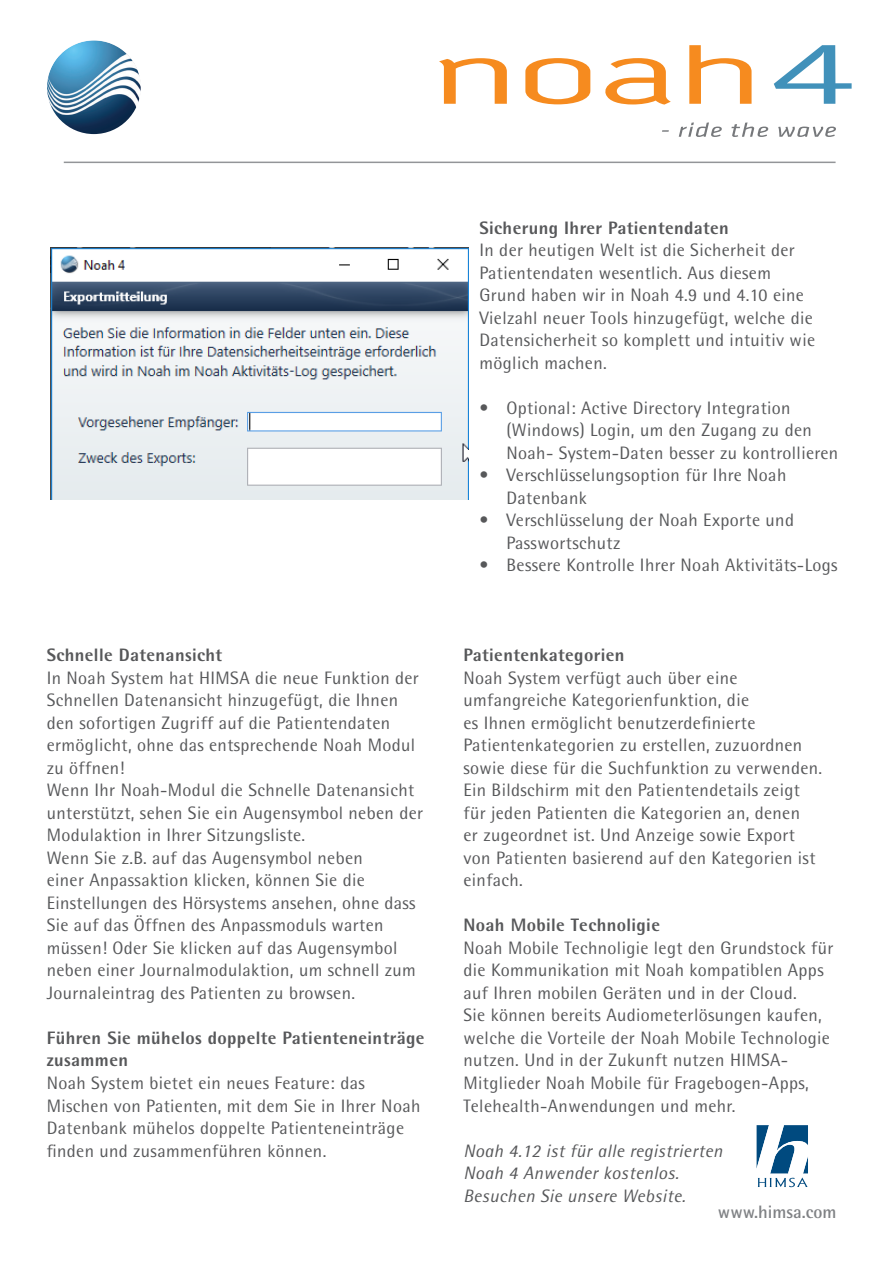
<style>
.page{position:relative;width:893px;height:1263px;background:#fff}
.page>*{position:absolute;margin:0;border:0;box-sizing:border-box;transform-origin:0 0}
.t1{font:18px/22.5px "Rotis Semi Sans";letter-spacing:.02em;color:#57585a}
.t2{font:800 18px/22.5px "Rotis Semi Sans";letter-spacing:.02em;color:#57585a}
.t3{font:italic 18px/22.5px "Rotis Semi Sans";letter-spacing:.02em;color:#57585a}
.t4{font:700 18px "Rotis Semi Sans";color:#808285}
</style>
<div class="page">
<svg style="left:439px;top:58px;width:68px;height:46px"></svg>
<svg style="left:525px;top:58px;width:65px;height:46px"></svg>
<svg style="left:605px;top:58px;width:66px;height:47px"></svg>
<svg style="left:689px;top:45px;width:62px;height:59px"></svg>
<svg style="left:774px;top:45px;width:78px;height:59px"></svg>
<svg style="left:662px;top:130px;width:7px;height:2px"></svg>
<svg style="left:679px;top:122px;width:43px;height:15px"></svg>
<svg style="left:731px;top:122px;width:37px;height:15px"></svg>
<svg style="left:778px;top:127px;width:58px;height:10px"></svg>
<img style="left:47px;top:40px;width:94px;height:94px;border-radius:47px">
<hr style="left:64px;top:162px;width:772px;height:1px;background:#939598">
<svg style="left:757px;top:1125px;width:51px;height:62px"></svg>
<img style="left:50px;top:248px;width:418px;height:252px">
<p class="t2" style="left:47px;top:644px;width:177px">Schnelle Datenansicht</p>
<p class="t1" style="left:47px;top:666px;width:374px">In Noah System hat HIMSA die neue Funktion der Schnellen Datenansicht hinzugefügt, die Ihnen den sofortigen Zugriff auf die Patientendaten ermöglicht, ohne das entsprechende Noah Modul zu öffnen!</p>
<p class="t1" style="left:47px;top:779px;width:378px">Wenn Ihr Noah-Modul die Schnelle Datenansicht unterstützt, sehen Sie ein Augensymbol neben der<br>Modulaktion in Ihrer Sitzungsliste.</p>
<p class="t1" style="left:47px;top:846px;width:371px">Wenn Sie z.B. auf das Augensymbol neben<br>einer Anpassaktion klicken, können Sie die Einstellungen des Hörsystems ansehen, ohne dass Sie auf das Öffnen des Anpassmoduls warten müssen! Oder Sie klicken auf das Augensymbol neben einer Journalmodulaktion, um schnell zum Journaleintrag des Patienten zu browsen.</p>
<p class="t2" style="left:47px;top:1026px;width:379px">Führen Sie mühelos doppelte Patienteneinträge zusammen</p>
<p class="t1" style="left:47px;top:1071px;width:375px">Noah System bietet ein neues Feature: das Mischen von Patienten, mit dem Sie in Ihrer Noah Datenbank mühelos doppelte Patienteneinträge finden und zusammenführen können.</p>
<p class="t2" style="left:479px;top:216px;width:251px">Sicherung Ihrer Patientendaten</p>
<p class="t1" style="left:479px;top:239px;width:337px">In der heutigen Welt ist die Sicherheit der Patientendaten wesentlich. Aus diesem Grund haben wir in Noah 4.9 und 4.10 eine Vielzahl neuer Tools hinzugefügt, welche die Datensicherheit so komplett und intuitiv wie möglich machen.</p>
<p class="t1" style="left:506px;top:396px;width:333px;text-indent:-27px">• Optional: Active Directory Integration (Windows) Login, um den Zugang zu den<br>Noah- System-Daten besser zu kontrollieren</p>
<p class="t1" style="left:506px;top:464px;width:281px;text-indent:-27px">• Verschlüsselungsoption für Ihre Noah<br>Datenbank</p>
<p class="t1" style="left:506px;top:509px;width:289px;text-indent:-27px">• Verschlüsselung der Noah Exporte und<br>Passwortschutz</p>
<p class="t1" style="left:479px;top:554px;width:359px">• Bessere Kontrolle Ihrer Noah Aktivitäts-Logs</p>
<p class="t2" style="left:463px;top:644px;width:163px">Patientenkategorien</p>
<p class="t1" style="left:463px;top:666px;width:360px">Noah System verfügt auch über eine umfangreiche Kategorienfunktion, die<br>es Ihnen ermöglicht benutzerdefinierte Patientenkategorien zu erstellen, zuzuordnen sowie diese für die Suchfunktion zu verwenden.</p>
<p class="t1" style="left:463px;top:779px;width:353px">Ein Bildschirm mit den Patientendetails zeigt für jeden Patienten die Kategorien an, denen er zugeordnet ist. Und Anzeige sowie Export von Patienten basierend auf den Kategorien ist einfach.</p>
<p class="t2" style="left:463px;top:914px;width:198px">Noah Mobile Technoligie</p>
<p class="t1" style="left:463px;top:936px;width:371px">Noah Mobile Technoligie legt den Grundstock für die Kommunikation mit Noah kompatiblen Apps auf Ihren mobilen Geräten und in der Cloud.</p>
<p class="t1" style="left:463px;top:1004px;width:368px">Sie können bereits Audiometerlösungen kaufen, welche die Vorteile der Noah Mobile Technologie nutzen. Und in der Zukunft nutzen HIMSA-Mitglieder Noah Mobile für Fragebogen-Apps, Telehealth-Anwendungen und mehr.</p>
<p class="t3" style="left:463px;top:1139px;width:260px">Noah 4.12 ist für alle registrierten<br>Noah 4 Anwender kostenlos.<br>Besuchen Sie unsere Website.</p>
<p class="t4" style="left:718px;top:1201px;width:120px">www.himsa.com</p>
</div>
